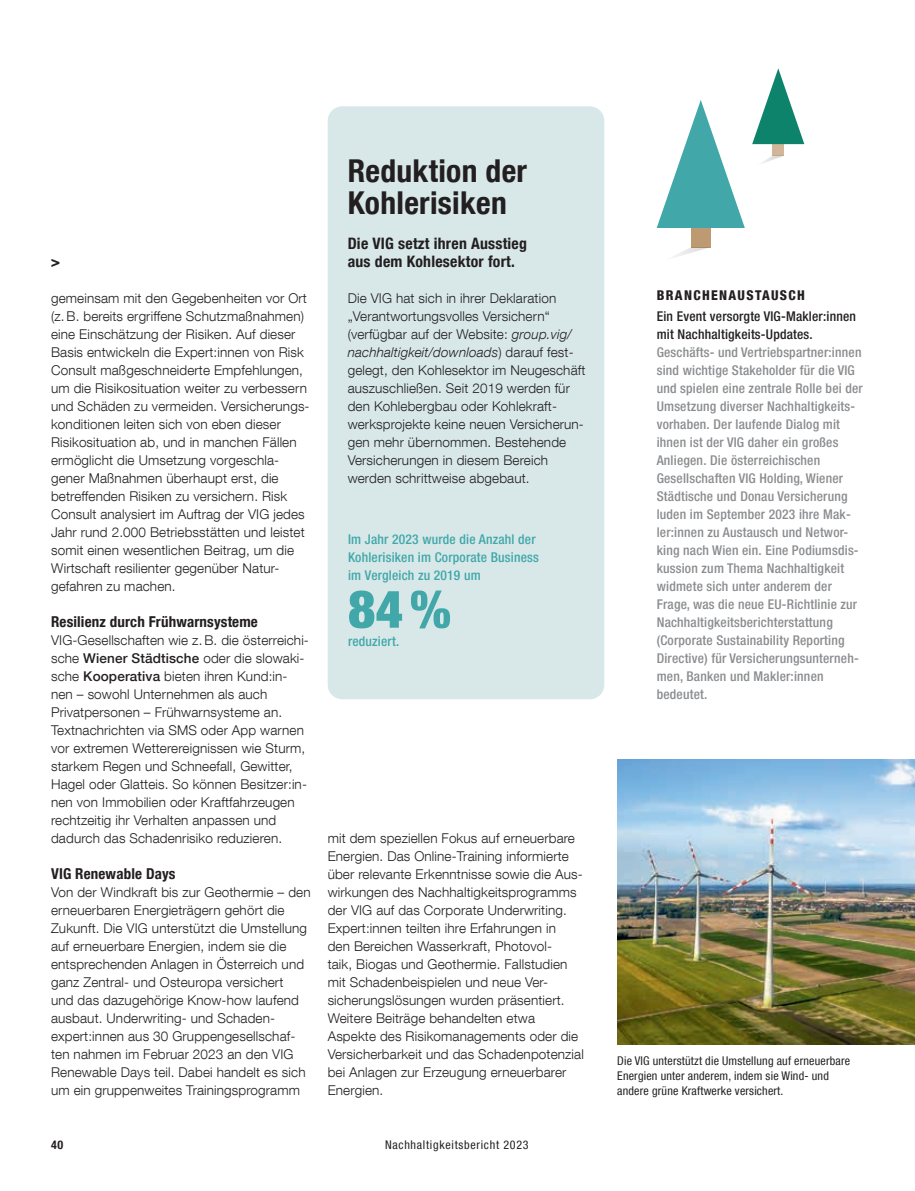
<style>
.page{position:relative;width:915px;height:1191px;background:#fff}
.page>*{position:absolute;margin:0;border:0;box-sizing:border-box;transform-origin:0 0}
.t1{font:900 condensed 52.5px "Helvetica Neue LT Com";color:#41a7a9}
.t2{font:700 condensed 31.5px/31.5px "Helvetica Neue LT Com";letter-spacing:.01em;color:#231f20}
.t3{font:700 condensed 15.75px/18px "Helvetica Neue LT Com";letter-spacing:.015em;color:#231f20}
.t4{font:700 condensed 15px "Helvetica Neue LT Com";letter-spacing:.01em;color:#231f20}
.t5{font:300 13.5px/18px "Helvetica Neue LT Com";letter-spacing:.01em;color:#231f20}
.t6{font:500 condensed 13.5px/18px "Helvetica Neue LT Com";letter-spacing:.015em;color:#8a8c8f}
.t7{font:500 condensed 13.5px/18px "Helvetica Neue LT Com";letter-spacing:.015em;color:#41a7a9}
.t8{font:500 condensed 13.5px/18px "Helvetica Neue LT Com";letter-spacing:.015em;color:#231f20}
.t9{font:800 condensed 13.5px "Helvetica Neue LT Com";letter-spacing:.1em;color:#231f20}
.t10{font:condensed 12px/15px "Helvetica Neue LT Com";letter-spacing:.015em;color:#231f20}
.t11{font:condensed 12px "Helvetica Neue LT Com";letter-spacing:.06em;color:#231f20}
.t12{font:700 condensed 12px "Helvetica Neue LT Com";color:#231f20}
.s1{font-weight:500}
.s2{font-style:italic}
</style>
<div class="page">
<div style="left:772px;top:144px;width:11px;height:11px;background:#d1b699"></div>
<svg style="left:752px;top:68px;width:52px;height:76px"></svg>
<svg style="left:761px;top:155px;width:22px;height:9px"></svg>
<div style="left:691px;top:228px;width:19px;height:19px;background:#be9a72"></div>
<svg style="left:656px;top:100px;width:88px;height:128px"></svg>
<svg style="left:673px;top:247px;width:37px;height:10px"></svg>
<img style="left:617px;top:759px;width:297px;height:285px">
<div style="left:327px;top:106px;width:277px;height:593px;background:#d8e8e9;border-radius:14px"></div>
<p class="t3" style="left:51px;top:253px;width:11px">&gt;</p>
<p class="t5" style="left:51px;top:289px;width:260px">gemeinsam mit den Gegebenheiten vor Ort (z.B. bereits ergriffene Schutzmaßnahmen) eine Einschätzung der Risiken. Auf dieser Basis entwickeln die Expert:innen von Risk Consult maßgeschneiderte Empfehlungen, um die Risikosituation weiter zu verbessern und Schäden zu vermeiden. Versicherungs&shy;konditionen leiten sich von eben dieser Risikosituation ab, und in manchen Fällen ermöglicht die Umsetzung vorgeschla&shy;gener Maßnahmen überhaupt erst, die betreffenden Risiken zu versichern. Risk Consult analysiert im Auftrag der VIG jedes Jahr rund 2.000 Betriebsstätten und leistet somit einen wesentlichen Beitrag, um die Wirtschaft resilienter gegenüber Natur&shy;gefahren zu machen.</p>
<p class="t4" style="left:51px;top:613px;width:208px">Resilienz durch Frühwarnsysteme</p>
<p class="t5" style="left:51px;top:631px;width:259px">VIG-Gesellschaften wie z.B. die österreichi&shy;sche <span class="s1">Wiener Städtische</span> oder die slowaki&shy;sche <span class="s1">Kooperativa</span> bieten ihren Kund:in&shy;nen – sowohl Unternehmen als auch Privatpersonen – Frühwarnsysteme an.<br>Textnachrichten via SMS oder App warnen vor extremen Wetterereignissen wie Sturm, starkem Regen und Schneefall, Gewitter, Hagel oder Glatteis. So können Besitzer:in&shy;nen von Immobilien oder Kraftfahrzeugen rechtzeitig ihr Verhalten anpassen und dadurch das Schadenrisiko reduzieren.</p>
<p class="t4" style="left:51px;top:865px;width:126px">VIG Renewable Days</p>
<p class="t5" style="left:51px;top:883px;width:261px">Von der Windkraft bis zur Geothermie – den erneuerbaren Energieträgern gehört die Zukunft. Die VIG unterstützt die Umstellung auf erneuerbare Energien, indem sie die entsprechenden Anlagen in Österreich und ganz Zentral- und Osteuropa versichert<br>und das dazugehörige Know-how laufend ausbaut. Underwriting- und Schaden&shy;expert:innen aus 30 Gruppengesellschaf&shy;ten nahmen im Februar 2023 an den VIG Renewable Days teil. Dabei handelt es sich um ein gruppenweites Trainingsprogramm</p>
<h2 class="t2" style="left:347px;top:155px;width:181px">Reduktion der<br>Kohlerisiken</h2>
<p class="t3" style="left:347px;top:235px;width:181px">Die VIG setzt ihren Ausstieg aus dem Kohlesektor fort.</p>
<p class="t5" style="left:347px;top:289px;width:239px">Die VIG hat sich in ihrer Deklaration „Verantwortungsvolles Versichern“ (verfügbar auf der Website: <span class="s2">group.vig/ nachhaltigkeit/downloads</span>) darauf fest&shy;gelegt, den Kohlesektor im Neugeschäft auszuschließen. Seit 2019 werden für den Kohlebergbau oder Kohlekraft&shy;werksprojekte keine neuen Versicherun&shy;gen mehr übernommen. Bestehende Versicherungen in diesem Bereich werden schrittweise abgebaut.</p>
<p class="t9" style="left:656px;top:287px;width:150px">BRANCHENAUSTAUSCH</p>
<p class="t8" style="left:656px;top:307px;width:201px">Ein Event versorgte VIG-Makler:innen mit Nachhaltigkeits-Updates.</p>
<p class="t6" style="left:656px;top:343px;width:207px">Geschäfts- und Vertriebspartner:innen sind wichtige Stakeholder für die VIG und spielen eine zentrale Rolle bei der Umsetzung diverser Nachhaltigkeits&shy;vorhaben. Der laufende Dialog mit ihnen ist der VIG daher ein großes Anliegen. Die österreichischen Gesellschaften VIG Holding, Wiener Städtische und Donau Versicherung luden im September 2023 ihre Mak&shy;ler:innen zu Austausch und Networ&shy;king nach Wien ein. Eine Podiumsdis&shy;kussion zum Thema Nachhaltigkeit widmete sich unter anderem der Frage, was die neue EU-Richtlinie zur Nachhaltigkeitsberichterstattung (Corporate Sustainability Reporting Directive) für Versicherungsunterneh&shy;men, Banken und Makler:innen bedeutet.</p>
<p class="t7" style="left:348px;top:530px;width:192px">Im Jahr 2023 wurde die Anzahl der<br>Kohlerisiken im Corporate Business im Vergleich zu 2019 um</p>
<h1 class="t1" style="left:348px;top:577px;width:104px">84%</h1>
<p class="t7" style="left:348px;top:632px;width:53px">reduziert.</p>
<p class="t5" style="left:327px;top:829px;width:257px">mit dem speziellen Fokus auf erneuerbare Energien. Das Online-Training -informierte über relevante Erkenntnisse sowie die Aus&shy;wirkungen des Nachhaltigkeitsprogramms der VIG auf das Corporate Underwriting.<br>Expert:innen teilten ihre Erfahrungen in<br>den Bereichen Wasserkraft, Photovol-<br>taik, -Biogas und Geothermie. -Fallstudien mit Schadenbeispielen und neue Ver&shy;sicherungs-lösungen wurden -präsentiert.<br>Weitere Beiträge behandelten etwa Aspekte des Risikomanagements oder die Versicherbarkeit und das Schadenpotenzial bei Anlagen zur Erzeugung erneuerbarer Energien.</p>
<p class="t10" style="left:617px;top:1053px;width:234px">Die VIG unterstützt die Umstellung auf erneuerbare<br>Energien unter anderem, indem sie Wind- und andere grüne Kraftwerke versichert.</p>
<p class="t12" style="left:51px;top:1137px;width:14px">40</p>
<p class="t11" style="left:385px;top:1137px;width:145px">Nachhaltigkeitsbericht 2023</p>
</div>
